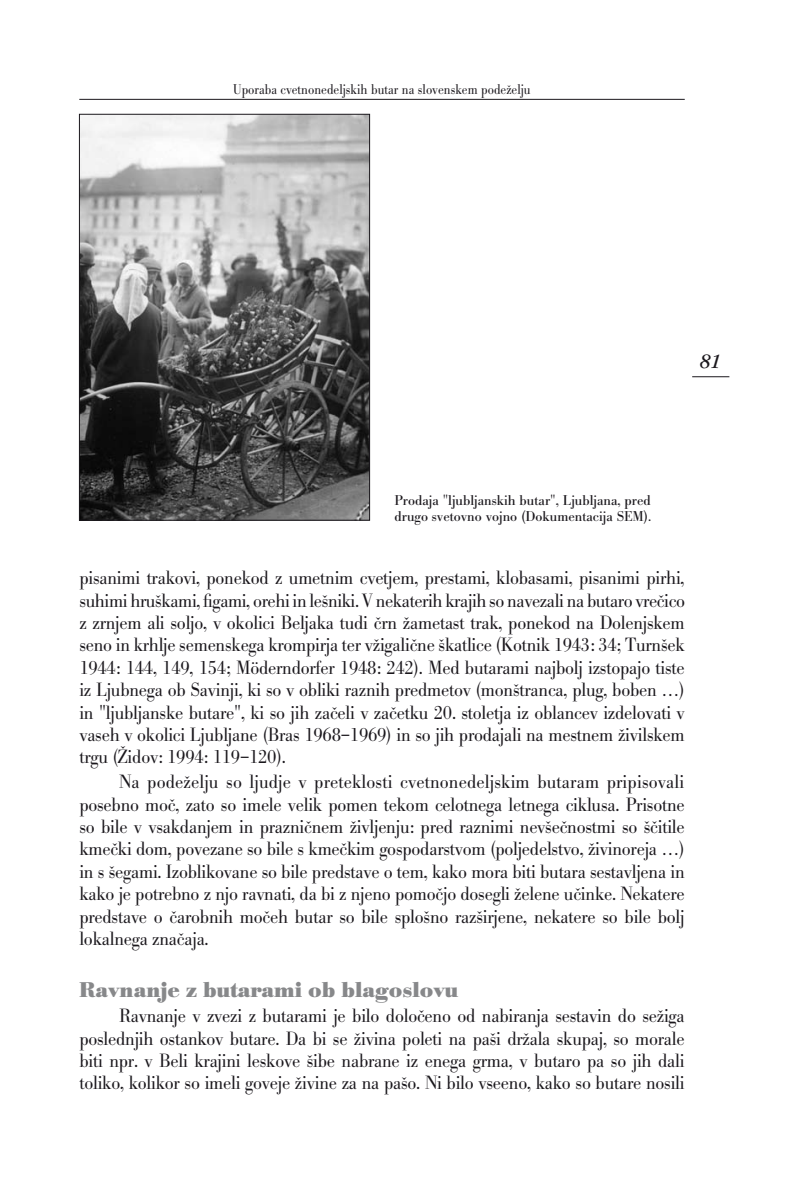
<style>
.page{position:relative;width:794px;height:1191px;background:#fff}
.page>*{position:absolute;margin:0;border:0;box-sizing:border-box;transform-origin:0 0}
.t1{font:700 21px "MM Bodoni BE";color:#87888a}
.t2{font:italic 21px "Garamond";color:#1a171c;scale:.9 1}
.t3{font:300 18.9px/22.4px "MM Bodoni BE";letter-spacing:-.015em;color:#1a171c;text-align:justify;scale:.95 1}
.t4{font:14px/15.8px "MM Bodoni BE";color:#1a171c}
.t5{font:300 14px "MM Bodoni BE";color:#1a171c;scale:.9 1}
</style>
<div class="page">
<hr style="left:79px;top:99px;width:606px;height:1px;background:#1a171c">
<hr style="left:692px;top:376px;width:37px;height:1px;background:#1a171c">
<img style="left:81px;top:116px;width:287px;height:402px">
<div style="left:79px;top:114px;width:291px;height:406px;border:1px solid #1a171c"></div>
<p class="t5" style="left:233px;top:81px;width:332px">Uporaba cvetnonedeljskih butar na slovenskem pode`elju</p>
<p class="t2" style="left:700px;top:349px;width:24px">81</p>
<p class="t4" style="left:394px;top:493px;width:258px">Prodaja "ljubljanskih butar", Ljubljana, pred drugo svetovno vojno (Dokumentacija SEM</p>
<p class="t4" style="left:644px;top:509px;width:9px">).</p>
<p class="t3" style="left:79px;top:567px;width:639px">pisanimi trakovi, ponekod z umetnim cvetjem, prestami, klobasami, pisanimi pirhi, suhimi hru{kami, figami, orehi in le{niki. V nekaterih krajih so navezali na butaro vre~ico z zrnjem ali soljo, v okolici Beljaka tudi ~rn `ametast trak, ponekod na Dolenjskem seno in krhlje semenskega krompirja ter v`igali~ne {katlice (Kotnik 1943: 34; Turn{ek 1944: 144, 149, 154; Möderndorfer 1948: 242). Med butarami najbolj izstopajo tiste iz Ljubnega ob Savinji, ki so v obliki raznih predmetov (mon{tranca, plug, boben …) in "ljubljanske butare", ki so jih za~eli v za~etku 20. stoletja iz oblancev izdelovati v vaseh v okolici Ljubljane (Bras 1968–1969) in so jih prodajali na mestnem `ivilskem trgu (@idov: 1994: 119–120).</p>
<p class="t3" style="left:79px;top:771px;width:639px;text-indent:40px">Na pode`elju so ljudje v preteklosti cvetnonedeljskim butaram pripisovali posebno mo~, zato so imele velik pomen tekom celotnega letnega ciklusa. Prisotne so bile v vsakdanjem in prazni~nem `ivljenju: pred raznimi nev{e~nostmi so {~itile kme~ki dom, povezane so bile s kme~kim gospodarstvom (poljedelstvo, `ivinoreja …) in s {egami. Izoblikovane so bile predstave o tem, kako mora biti butara sestavljena in kako je potrebno z njo ravnati, da bi z njeno pomo~jo dosegli `elene u~inke. Nekatere predstave o ~arobnih mo~eh butar so bile splo{no raz{irjene, nekatere so bile bolj lokalnega zna~aja.</p>
<p class="t1" style="left:79px;top:977px;width:380px">Ravnanje z butarami ob blagoslovu</p>
<p class="t3" style="left:79px;top:1005px;width:639px;text-indent:40px">Ravnanje v zvezi z butarami je bilo dolo~eno od nabiranja sestavin do se`iga poslednjih ostankov butare. Da bi se `ivina poleti na pa{i dr`ala skupaj, so morale biti npr. v Beli krajini leskove {ibe nabrane iz enega grma, v butaro pa so jih dali toliko, kolikor so imeli goveje `ivine za na pa{o. Ni bilo vseeno, kako so butare nosili</p>
</div>
